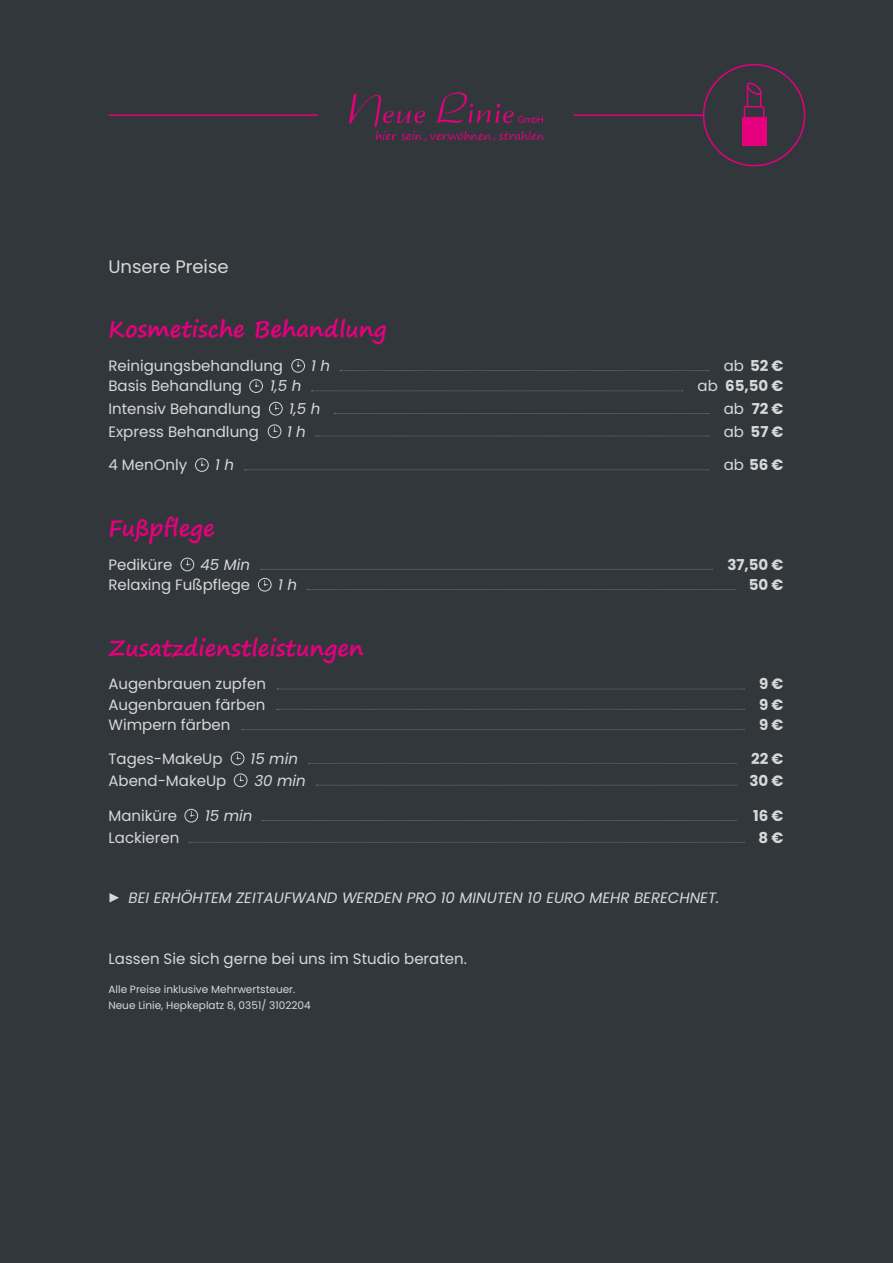
<style>
.page{position:relative;width:893px;height:1263px;background:#fff}
.page>*{position:absolute;margin:0;border:0;box-sizing:border-box;transform-origin:0 0}
.t1{font:700 22.5px "Segoe Print";color:#e6007e}
.t2{font:18px "Poppins";color:#d8d8d8}
.t3{font:15px/20.2px "Poppins";color:#d8d8d8}
.t4{font:italic 15px "Poppins";color:#d8d8d8}
.t5{font:700 15px/20.2px "Poppins";color:#d8d8d8;text-align:right}
.t6{font:10.5px/15.6px "Poppins";color:#d8d8d8}
.s1{font-weight:400}
</style>
<div class="page">
<div style="left:0;top:0;width:892px;height:1263px;background:#32373c"></div>
<hr style="left:109px;top:114px;width:209px;height:2px;background:#e6007e">
<hr style="left:574px;top:114px;width:209px;height:2px;background:#e6007e">
<div style="left:704px;top:65px;width:101px;height:101px;background:#32373c;border-radius:50%"></div>
<div style="left:703px;top:64px;width:102px;height:102px;border:2px solid #e6007e;border-radius:50%"></div>
<svg style="left:349px;top:92px;width:195px;height:49px"></svg>
<div style="left:744px;top:106px;width:20px;height:24px;border:2px solid #e6007e"></div>
<div style="left:742px;top:117px;width:24px;height:29px;background:#e6007e"></div>
<svg style="left:744px;top:82px;width:20px;height:29px"></svg>
<svg style="left:109px;top:893px;width:10px;height:9px"></svg>
<div style="left:181px;top:558px;width:13px;height:13px;border:1px solid #d8d8d8;border-radius:50%"></div>
<div style="left:258px;top:578px;width:14px;height:13px;border:1px solid #d8d8d8;border-radius:50%"></div>
<svg style="left:264px;top:580px;width:4px;height:6px"></svg>
<svg style="left:261px;top:569px;width:451px;height:1px"></svg>
<svg style="left:307px;top:589px;width:428px;height:1px"></svg>
<div style="left:231px;top:752px;width:13px;height:13px;border:1px solid #d8d8d8;border-radius:50%"></div>
<div style="left:234px;top:773px;width:13px;height:14px;border:1px solid #d8d8d8;border-radius:50%"></div>
<div style="left:185px;top:809px;width:13px;height:13px;border:1px solid #d8d8d8;border-radius:50%"></div>
<svg style="left:190px;top:811px;width:5px;height:6px"></svg>
<svg style="left:277px;top:689px;width:467px;height:1px"></svg>
<svg style="left:277px;top:709px;width:467px;height:1px"></svg>
<svg style="left:242px;top:729px;width:502px;height:1px"></svg>
<svg style="left:309px;top:763px;width:427px;height:1px"></svg>
<svg style="left:316px;top:785px;width:420px;height:1px"></svg>
<svg style="left:262px;top:820px;width:474px;height:1px"></svg>
<svg style="left:189px;top:842px;width:555px;height:1px"></svg>
<div style="left:291px;top:359px;width:14px;height:14px;border:1px solid #d8d8d8;border-radius:50%"></div>
<svg style="left:297px;top:361px;width:4px;height:6px"></svg>
<div style="left:249px;top:379px;width:14px;height:14px;border:1px solid #d8d8d8;border-radius:50%"></div>
<svg style="left:255px;top:381px;width:4px;height:6px"></svg>
<div style="left:269px;top:402px;width:14px;height:13px;border:1px solid #d8d8d8;border-radius:50%"></div>
<svg style="left:275px;top:404px;width:4px;height:6px"></svg>
<div style="left:268px;top:424px;width:13px;height:14px;border:1px solid #d8d8d8;border-radius:50%"></div>
<svg style="left:274px;top:426px;width:4px;height:6px"></svg>
<svg style="left:340px;top:370px;width:369px;height:1px"></svg>
<svg style="left:311px;top:390px;width:372px;height:1px"></svg>
<svg style="left:334px;top:413px;width:375px;height:1px"></svg>
<svg style="left:316px;top:436px;width:393px;height:1px"></svg>
<div style="left:195px;top:458px;width:14px;height:14px;border:1px solid #d8d8d8;border-radius:50%"></div>
<svg style="left:201px;top:460px;width:4px;height:6px"></svg>
<svg style="left:244px;top:469px;width:465px;height:1px"></svg>
<p class="t2" style="left:108px;top:256px;width:122px">Unsere Preise</p>
<h1 class="t1" style="left:108px;top:309px;width:280px">Kosmetische Behandlung</h1>
<p class="t3" style="left:108px;top:356px;width:176px">Reinigungsbehandlung</p>
<p class="t4" style="left:311px;top:357px;width:20px">1 h</p>
<p class="t5" style="left:698px;top:356px;width:87px"><span class="s1">ab</span> 52 €<br><span class="s1">ab</span> 65,50 €</p>
<p class="t3" style="left:108px;top:399px;width:154px">Intensiv Behandlung</p>
<p class="t4" style="left:289px;top:400px;width:33px">1,5 h</p>
<p class="t3" style="left:108px;top:421px;width:152px">Express Behandlung</p>
<p class="t4" style="left:287px;top:423px;width:20px">1 h</p>
<p class="t3" style="left:108px;top:376px;width:135px">Basis Behandlung</p>
<p class="t4" style="left:270px;top:377px;width:33px">1,5 h</p>
<p class="t5" style="left:724px;top:397px;width:61px;line-height:22.8px;text-align:left"><span class="s1">ab</span> 72 € <span class="s1">ab</span> 57 €</p>
<p class="t3" style="left:108px;top:455px;width:80px">4 MenOnly</p>
<p class="t4" style="left:215px;top:456px;width:20px">1 h</p>
<p class="t5" style="left:724px;top:455px;width:61px"><span class="s1">ab</span> 56 €</p>
<h1 class="t1" style="left:108px;top:507px;width:108px">Fußpflege</h1>
<p class="t3" style="left:108px;top:554px;width:66px">Pediküre</p>
<p class="t4" style="left:200px;top:556px;width:51px">45 Min</p>
<p class="t5" style="left:727px;top:554px;width:58px">37,50 €</p>
<p class="t3" style="left:108px;top:575px;width:143px">Relaxing Fußpflege</p>
<p class="t4" style="left:278px;top:576px;width:20px">1 h</p>
<p class="t5" style="left:749px;top:575px;width:36px">50 €</p>
<h1 class="t1" style="left:108px;top:627px;width:257px">Zusatzdienstleistungen</h1>
<p class="t3" style="left:108px;top:674px;width:159px">Augenbrauen zupfen<br>Augenbrauen färben</p>
<p class="t5" style="left:759px;top:674px;width:26px">9 €</p>
<p class="t5" style="left:759px;top:694px;width:26px">9 €</p>
<p class="t3" style="left:108px;top:715px;width:124px">Wimpern färben</p>
<p class="t5" style="left:759px;top:715px;width:26px">9 €</p>
<p class="t3" style="left:108px;top:748px;width:116px">Tages-MakeUp</p>
<p class="t4" style="left:251px;top:750px;width:49px">15 min</p>
<p class="t5" style="left:751px;top:748px;width:34px">22 €</p>
<p class="t3" style="left:108px;top:770px;width:119px">Abend-MakeUp</p>
<p class="t4" style="left:254px;top:771px;width:53px">30 min</p>
<p class="t5" style="left:749px;top:770px;width:35px">30 €</p>
<p class="t3" style="left:108px;top:805px;width:70px">Maniküre</p>
<p class="t4" style="left:205px;top:807px;width:49px">15 min</p>
<p class="t5" style="left:753px;top:805px;width:32px">16 €</p>
<p class="t3" style="left:108px;top:827px;width:72px">Lackieren</p>
<p class="t5" style="left:759px;top:827px;width:26px">8 €</p>
<p class="t4" style="left:129px;top:889px;width:592px">BEI ERHÖHTEM ZEITAUFWAND WERDEN PRO 10 MINUTEN 10 EURO MEHR BERECHNET.</p>
<p class="t3" style="left:108px;top:949px;width:360px">Lassen Sie sich gerne bei uns im Studio beraten.</p>
<p class="t6" style="left:108px;top:982px;width:204px">Alle Preise inklusive Mehrwertsteuer.<br>Neue Linie, Hepkeplatz 8, 0351/ 3102204</p>
</div>
